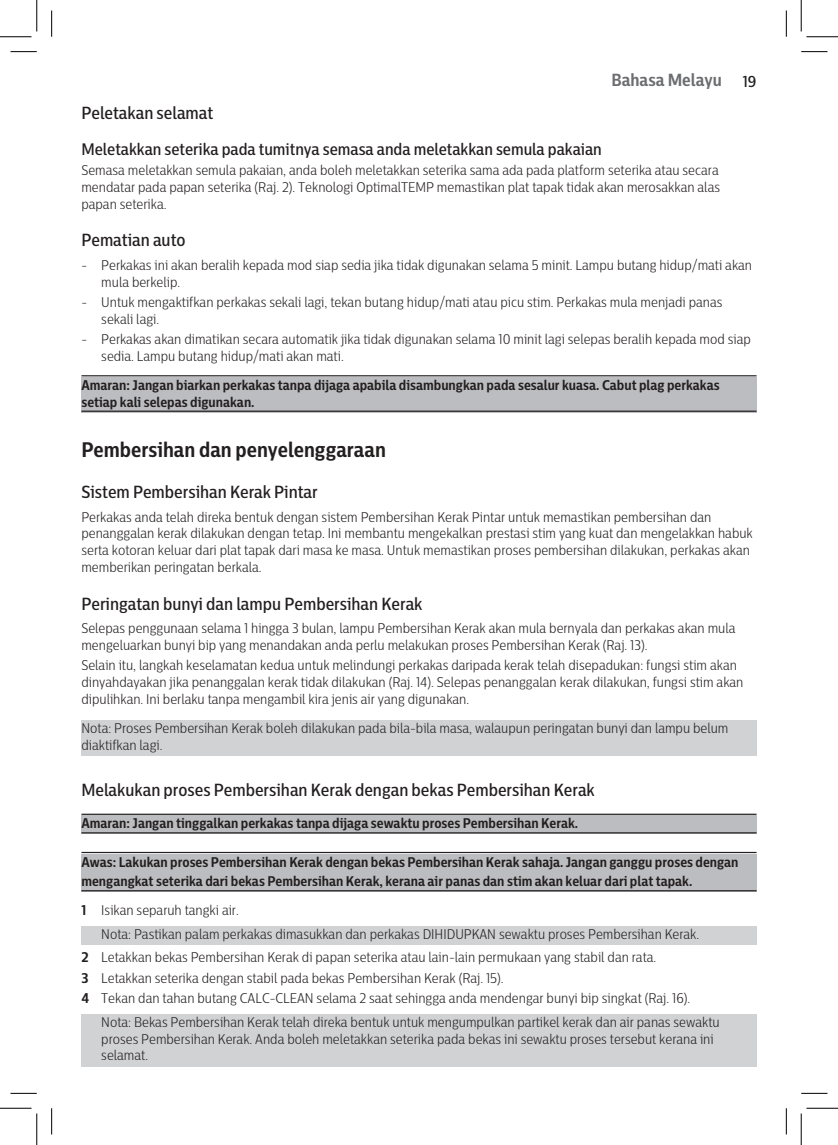
<style>
.page{position:relative;width:838px;height:1145px;background:#fff}
.page>*{position:absolute;margin:0;border:0;box-sizing:border-box;transform-origin:0 0}
.t1{font:700 21px "Centrale Sans Cnd";color:#231f20}
.t2{font:500 17.5px "Centrale Sans Cnd";color:#231f20}
.t3{font:700 17.5px "Centrale Sans Cnd";color:#6c6d70}
.t4{font:500 16.62px "Centrale Sans Cnd";color:#231f20}
.t5{font:300 14px/16.8px "Centrale Sans Cnd";color:#231f20}
.t6{font:700 14px/16.8px "Centrale Sans Cnd";color:#231f20}
.s1{font-weight:500;font-size:15.75px;color:#231f20}
.s2{font-weight:700}
</style>
<div class="page">
<div style="left:81px;top:377px;width:675px;height:36px;background:#bcbdc0"></div>
<hr style="left:81px;top:375px;width:675px;height:1px;background:#231f20">
<hr style="left:81px;top:411px;width:675px;height:1px;background:#231f20">
<div style="left:81px;top:720px;width:675px;height:36px;background:#d1d2d4"></div>
<div style="left:81px;top:815px;width:675px;height:19px;background:#bcbdc0"></div>
<hr style="left:81px;top:814px;width:675px;height:1px;background:#231f20">
<hr style="left:81px;top:832px;width:675px;height:1px;background:#231f20">
<div style="left:81px;top:855px;width:675px;height:37px;background:#bcbdc0"></div>
<hr style="left:81px;top:852px;width:675px;height:1px;background:#231f20">
<hr style="left:81px;top:890px;width:675px;height:1px;background:#231f20">
<div style="left:81px;top:926px;width:675px;height:19px;background:#d1d2d4"></div>
<div style="left:81px;top:1014px;width:675px;height:52px;background:#d1d2d4"></div>
<svg style="left:10px;top:51px;width:27px;height:1px"></svg>
<svg style="left:801px;top:51px;width:26px;height:1px"></svg>
<svg style="left:10px;top:1093px;width:27px;height:1px"></svg>
<svg style="left:801px;top:1093px;width:26px;height:1px"></svg>
<svg style="left:51px;top:10px;width:1px;height:27px"></svg>
<svg style="left:51px;top:1108px;width:1px;height:26px"></svg>
<svg style="left:786px;top:10px;width:1px;height:27px"></svg>
<svg style="left:786px;top:1108px;width:1px;height:26px"></svg>
<hr style="left:0;top:36px;width:32px;height:1px;background:#000">
<hr style="left:806px;top:36px;width:31px;height:1px;background:#000">
<hr style="left:0;top:1108px;width:32px;height:1px;background:#000">
<hr style="left:806px;top:1108px;width:31px;height:1px;background:#000">
<hr style="left:36px;top:0;width:1px;height:31px;background:#000">
<hr style="left:36px;top:1113px;width:1px;height:32px;background:#000">
<hr style="left:800px;top:0;width:1px;height:31px;background:#000">
<hr style="left:800px;top:1113px;width:1px;height:32px;background:#000">
<p class="t3" style="left:611px;top:69px;width:147px">Bahasa Melayu <span class="s1">19</span></p>
<p class="t2" style="left:81px;top:102px;width:133px">Peletakan selamat</p>
<p class="t4" style="left:81px;top:138px;width:522px">Meletakkan seterika pada tumitnya semasa anda meletakkan semula pakaian</p>
<p class="t5" style="left:81px;top:161px;width:640px;text-align:justify">Semasa meletakkan semula pakaian, anda boleh meletakkan seterika sama ada pada platform seterika atau secara mendatar pada papan seterika (Raj. 2). Teknologi OptimalTEMP memastikan plat tapak tidak akan merosakkan alas papan seterika.</p>
<p class="t2" style="left:81px;top:229px;width:106px">Pematian auto</p>
<p class="t5" style="left:101px;top:256px;width:652px;text-indent:-20px">- Perkakas ini akan beralih kepada mod siap sedia jika tidak digunakan selama 5 minit. Lampu butang hidup/mati akan mula berkelip.</p>
<p class="t5" style="left:101px;top:293px;width:622px;text-indent:-20px">- Untuk mengaktifkan perkakas sekali lagi, tekan butang hidup/mati atau picu stim. Perkakas mula menjadi panas sekali lagi.</p>
<p class="t5" style="left:101px;top:330px;width:651px;text-indent:-20px">- Perkakas akan dimatikan secara automatik jika tidak digunakan selama 10 minit lagi selepas beralih kepada mod siap sedia. Lampu butang hidup/mati akan mati.</p>
<p class="t6" style="left:81px;top:376px;width:639px">Amaran: Jangan biarkan perkakas tanpa dijaga apabila disambungkan pada sesalur kuasa. Cabut plag perkakas setiap kali selepas digunakan.</p>
<h1 class="t1" style="left:81px;top:436px;width:306px">Pembersihan dan penyelenggaraan</h1>
<p class="t2" style="left:81px;top:481px;width:238px">Sistem Pembersihan Kerak Pintar</p>
<p class="t5" style="left:81px;top:508px;width:672px">Perkakas anda telah direka bentuk dengan sistem Pembersihan Kerak Pintar untuk memastikan pembersihan dan penanggalan kerak dilakukan dengan tetap. Ini membantu mengekalkan prestasi stim yang kuat dan mengelakkan habuk serta kotoran keluar dari plat tapak dari masa ke masa. Untuk memastikan proses pembersihan dilakukan, perkakas akan memberikan peringatan berkala.</p>
<p class="t2" style="left:81px;top:592px;width:342px">Peringatan bunyi dan lampu Pembersihan Kerak</p>
<p class="t5" style="left:81px;top:619px;width:655px">Selepas penggunaan selama 1 hingga 3 bulan, lampu Pembersihan Kerak akan mula bernyala dan perkakas akan mula mengeluarkan bunyi bip yang menandakan anda perlu melakukan proses Pembersihan Kerak (Raj. 13).</p>
<p class="t5" style="left:81px;top:657px;width:663px">Selain itu, langkah keselamatan kedua untuk melindungi perkakas daripada kerak telah disepadukan: fungsi stim akan dinyahdayakan jika penanggalan kerak tidak dilakukan (Raj. 14). Selepas penanggalan kerak dilakukan, fungsi stim akan dipulihkan. Ini berlaku tanpa mengambil kira jenis air yang digunakan.</p>
<p class="t5" style="left:81px;top:719px;width:648px">Nota: Proses Pembersihan Kerak boleh dilakukan pada bila-bila masa, walaupun peringatan bunyi dan lampu belum diaktifkan lagi.</p>
<p class="t2" style="left:81px;top:779px;width:515px">Melakukan proses Pembersihan Kerak dengan bekas Pembersihan Kerak</p>
<p class="t6" style="left:81px;top:815px;width:498px">Amaran: Jangan tinggalkan perkakas tanpa dijaga sewaktu proses Pembersihan Kerak.</p>
<p class="t6" style="left:81px;top:853px;width:658px;line-height:18.2px">Awas: Lakukan proses Pembersihan Kerak dengan bekas Pembersihan Kerak sahaja. Jangan ganggu proses dengan mengangkat seterika dari bekas Pembersihan Kerak, kerana air panas dan stim akan keluar dari plat tapak.</p>
<p class="t5" style="left:81px;top:901px;width:159px"><span class="s2">1</span> Isikan separuh tangki air.</p>
<p class="t5" style="left:101px;top:925px;width:599px">Nota: Pastikan palam perkakas dimasukkan dan perkakas DIHIDUPKAN sewaktu proses Pembersihan Kerak.</p>
<p class="t5" style="left:81px;top:949px;width:576px"><span class="s2">2</span> Letakkan bekas Pembersihan Kerak di papan seterika atau lain-lain permukaan yang stabil dan rata.</p>
<p class="t5" style="left:81px;top:967px;width:610px;line-height:20.3px"><span class="s2">3</span> Letakkan seterika dengan stabil pada bekas Pembersihan Kerak (Raj. 15).<br><span class="s2">4</span> Tekan dan tahan butang CALC-CLEAN selama 2 saat sehingga anda mendengar bunyi bip singkat (Raj. 16).</p>
<p class="t5" style="left:101px;top:1013px;width:620px">Nota: Bekas Pembersihan Kerak telah direka bentuk untuk mengumpulkan partikel kerak dan air panas sewaktu proses Pembersihan Kerak. Anda boleh meletakkan seterika pada bekas ini sewaktu proses tersebut kerana ini selamat.</p>
</div>
